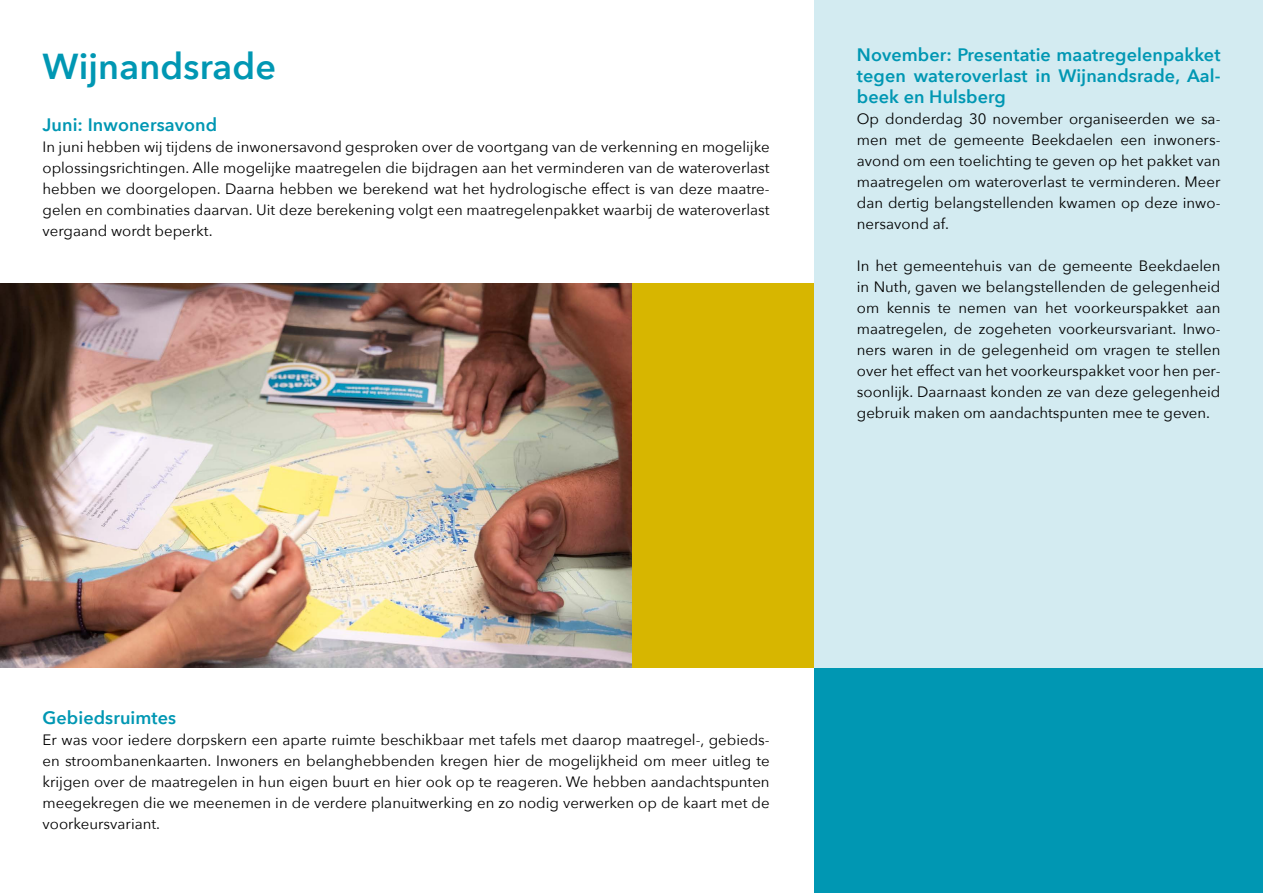
<style>
.page{position:relative;width:1263px;height:893px;background:#fff}
.page>*{position:absolute;margin:0;border:0;box-sizing:border-box;transform-origin:0 0}
.t1{font:600 36px "Avenir Next";letter-spacing:.005em;color:#0097b3}
.t2{font:600 18px/21px "Avenir Next";letter-spacing:.005em;color:#0097b3;text-align:justify}
.t3{font:15px/21px "Avenir Next";color:#000;text-align:justify}
</style>
<div class="page">
<div style="left:631px;top:283px;width:183px;height:385px;background:#d7b600"></div>
<div style="left:814px;top:668px;width:449px;height:225px;background:#0097b3"></div>
<div style="left:814px;top:0;width:449px;height:668px;background:#d3ebf1"></div>
<img style="left:0;top:283px;width:631px;height:385px">
<p class="t1" style="left:43px;top:35px;width:235px">Wijnandsrade</p>
<p class="t2" style="left:43px;top:113px;width:176px">Juni: Inwonersavond</p>
<p class="t3" style="left:43px;top:135px;width:729px">In juni hebben wij tijdens de inwonersavond gesproken over de voortgang van de verkenning en mogelijke oplossingsrichtingen. Alle mogelijke maatregelen die bijdragen aan het verminderen van de wateroverlast hebben we doorgelopen. Daarna hebben we berekend wat het hydrologische effect is van deze maatre&shy;gelen en combinaties daarvan. Uit deze berekening volgt een maatregelenpakket waarbij de wateroverlast vergaand wordt beperkt.</p>
<p class="t2" style="left:857px;top:43px;width:365px">November: Presentatie maatregelenpakket tegen wateroverlast in Wijnandsrade, Aal&shy;beek en Hulsberg</p>
<p class="t3" style="left:857px;top:107px;width:365px">Op donderdag 30 november organiseerden we sa&shy;men met de gemeente Beekdaelen een inwoners&shy;avond om een toelichting te geven op het pakket van maatregelen om wateroverlast te verminderen. Meer dan dertig belangstellenden kwamen op deze inwo&shy;nersavond af.</p>
<p class="t3" style="left:857px;top:254px;width:365px">In het gemeentehuis van de gemeente Beekdaelen in Nuth, gaven we belangstellenden de gelegenheid om kennis te nemen van het voorkeurspakket aan maatregelen, de zogeheten voorkeursvariant. Inwo&shy;ners waren in de gelegenheid om vragen te stellen over het effect van het voorkeurspakket voor hen per&shy;soonlijk. Daarnaast konden ze van deze gelegenheid gebruik maken om aandachtspunten mee te geven.</p>
<p class="t2" style="left:43px;top:707px;width:135px">Gebiedsruimtes</p>
<p class="t3" style="left:43px;top:729px;width:729px">Er was voor iedere dorpskern een aparte ruimte beschikbaar met tafels met daarop maatregel-, gebieds&shy;en stroombanenkaarten. Inwoners en belanghebbenden kregen hier de mogelijkheid om meer uitleg te krijgen over de maatregelen in hun eigen buurt en hier ook op te reageren. We hebben aandachtspunten meegekregen die we meenemen in de verdere planuitwerking en zo nodig verwerken op de kaart met de voorkeursvariant.</p>
</div>
